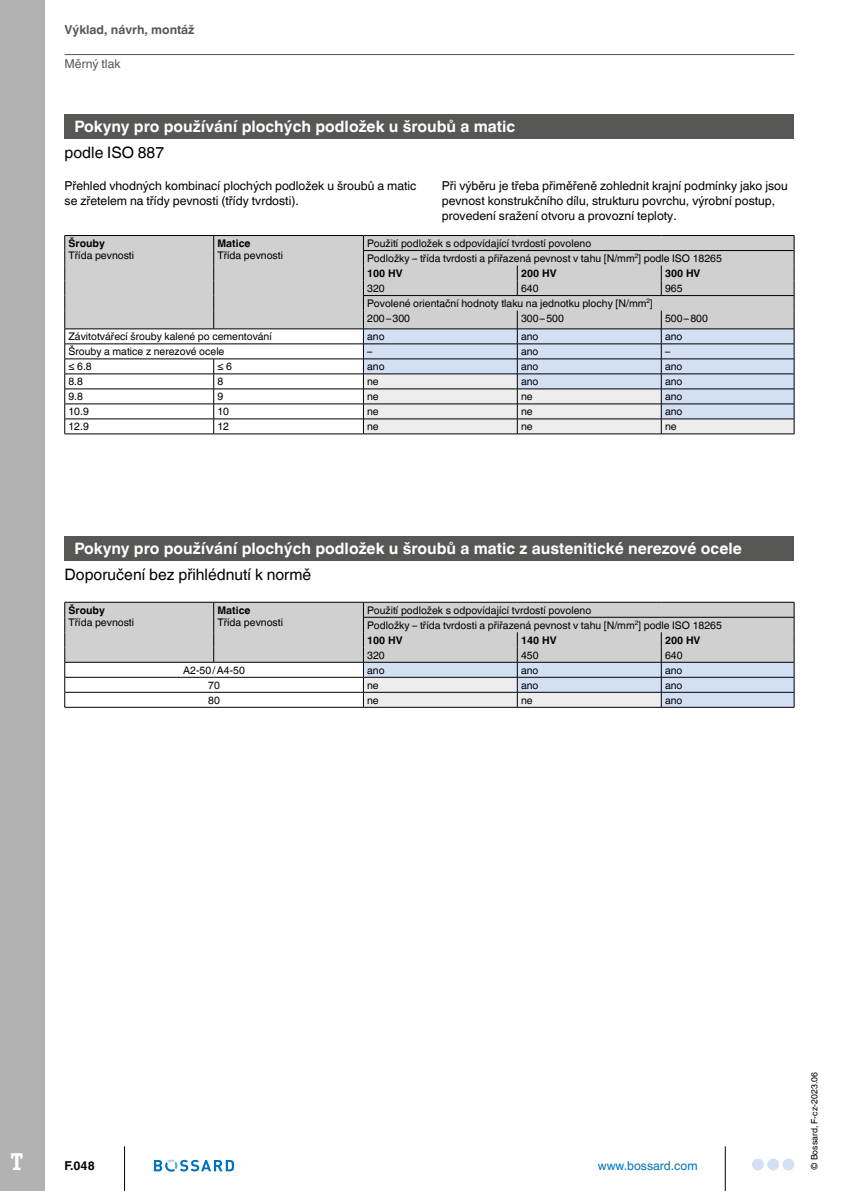
<style>
.page{position:relative;width:844px;height:1191px;background:#fff}
.page>*{position:absolute;margin:0;border:0;box-sizing:border-box;transform-origin:0 0}
.t1{font:700 24.5px "Officina Ser ITC Std";color:#fff}
.t2{font:700 15.75px "Helvetica World";color:#fff}
.t3{font:15.75px "Helvetica World";color:#000}
.t4{font:12.25px/14.7px "Helvetica World";color:#000}
.t5{font:700 12.25px "Helvetica World";color:#575756}
.t6{font:12.25px "Helvetica World";color:#0072bb}
.t7{font:12.25px "Helvetica World";color:#575756}
.t8{font:700 12.25px "Helvetica World";color:#000}
.t9{font:10.5px/15px "Helvetica World";color:#000}
.t10{font:700 10.5px "Helvetica World";color:#000}
.t11{font:8.75px "Helvetica World";color:#000}
.s1{font-weight:700}
</style>
<div class="page">
<div style="left:0;top:0;width:45px;height:1191px;background:#b3b2b2"></div>
<div style="left:782px;top:1158px;width:12px;height:12px;background:#d3e0f4;border-radius:50%"></div>
<div style="left:767px;top:1158px;width:11px;height:12px;background:#d3e0f4;border-radius:50%"></div>
<div style="left:752px;top:1158px;width:11px;height:12px;background:#d3e0f4;border-radius:50%"></div>
<hr style="left:724px;top:1146px;width:1px;height:45px;background:#000">
<hr style="left:124px;top:1146px;width:1px;height:45px;background:#000">
<svg style="left:154px;top:1159px;width:80px;height:12px"></svg>
<div style="left:64px;top:114px;width:730px;height:25px;background:#575756"></div>
<hr style="left:363px;top:235px;width:154px;height:1px;background:#000">
<hr style="left:517px;top:235px;width:144px;height:1px;background:#000">
<hr style="left:661px;top:235px;width:133px;height:1px;background:#000">
<hr style="left:64px;top:235px;width:150px;height:1px;background:#000">
<hr style="left:214px;top:235px;width:149px;height:1px;background:#000">
<svg style="left:64px;top:236px;width:730px;height:198px"></svg>
<hr style="left:64px;top:54px;width:730px;height:1px;background:#575756">
<div style="left:64px;top:536px;width:730px;height:25px;background:#575756"></div>
<hr style="left:64px;top:707px;width:150px;height:1px;background:#000">
<hr style="left:214px;top:707px;width:149px;height:1px;background:#000">
<hr style="left:363px;top:707px;width:154px;height:1px;background:#000">
<hr style="left:517px;top:707px;width:144px;height:1px;background:#000">
<hr style="left:661px;top:707px;width:133px;height:1px;background:#000">
<svg style="left:64px;top:602px;width:730px;height:105px"></svg>
<p class="t5" style="left:64px;top:22px;width:131px">Výklad, návrh, montáž</p>
<p class="t7" style="left:64px;top:57px;width:57px">Měrný tlak</p>
<h2 class="t2" style="left:74px;top:118px;width:442px">Pokyny pro používání plochých podložek u šroubů a matic</h2>
<h2 class="t3" style="left:64px;top:143px;width:101px">podle ISO 887</h2>
<p class="t4" style="left:64px;top:179px;width:353px">Přehled vhodných kombinací plochých podložek u šroubů a matic se zřetelem na třídy pevnosti (třídy tvrdosti).</p>
<p class="t10" style="left:68px;top:237px;width:38px">Šrouby</p>
<p class="t9" style="left:68px;top:248px;width:67px">Třída pevnosti</p>
<p class="t4" style="left:441px;top:179px;width:347px">Při výběru je třeba přiměřeně zohlednit krajní podmínky jako jsou pevnost konstrukčního dílu, strukturu povrchu, výrobní postup, provedení sražení otvoru a provozní teploty.</p>
<p class="t9" style="left:367px;top:236px;width:356px">Použití podložek s odpovídající tvrdostí povoleno<br>Podložky – třída tvrdosti a přiřazená pevnost v tahu [N/mm<sup>2</sup>] podle ISO 18265<br><span class="s1">100 HV</span></p>
<p class="t10" style="left:217px;top:237px;width:35px">Matice</p>
<p class="t9" style="left:217px;top:248px;width:67px">Třída pevnosti</p>
<p class="t10" style="left:521px;top:267px;width:37px">200 HV</p>
<p class="t10" style="left:664px;top:267px;width:37px">300 HV</p>
<p class="t9" style="left:367px;top:281px;width:19px">320</p>
<p class="t9" style="left:521px;top:281px;width:19px">640</p>
<p class="t9" style="left:664px;top:281px;width:19px">965</p>
<p class="t9" style="left:367px;top:296px;width:287px">Povolené orientační hodnoty tlaku na jednotku plochy [N/mm<sup>2</sup>]<br>200–300</p>
<p class="t9" style="left:521px;top:311px;width:44px">300–500</p>
<p class="t9" style="left:664px;top:311px;width:44px">500–800</p>
<p class="t9" style="left:68px;top:329px;width:205px">Závitotvářecí šrouby kalené po cementování</p>
<p class="t9" style="left:367px;top:329px;width:19px">ano</p>
<p class="t9" style="left:521px;top:329px;width:19px">ano</p>
<p class="t9" style="left:664px;top:329px;width:19px">ano</p>
<p class="t9" style="left:68px;top:344px;width:157px">Šrouby a matice z nerezové ocele</p>
<p class="t9" style="left:367px;top:344px;width:7px">–</p>
<p class="t9" style="left:521px;top:344px;width:19px">ano</p>
<p class="t9" style="left:664px;top:344px;width:7px">–</p>
<p class="t9" style="left:68px;top:359px;width:25px">≤ 6.8</p>
<p class="t9" style="left:217px;top:359px;width:16px">≤ 6</p>
<p class="t9" style="left:367px;top:359px;width:19px">ano</p>
<p class="t9" style="left:521px;top:359px;width:19px">ano</p>
<p class="t9" style="left:664px;top:359px;width:19px">ano</p>
<p class="t9" style="left:68px;top:374px;width:16px">8.8</p>
<p class="t9" style="left:217px;top:374px;width:7px">8</p>
<p class="t9" style="left:367px;top:374px;width:13px">ne</p>
<p class="t9" style="left:521px;top:374px;width:19px">ano</p>
<p class="t9" style="left:664px;top:374px;width:19px">ano</p>
<p class="t9" style="left:68px;top:389px;width:16px">9.8</p>
<p class="t9" style="left:217px;top:389px;width:7px">9</p>
<p class="t9" style="left:367px;top:389px;width:13px">ne</p>
<p class="t9" style="left:521px;top:389px;width:13px">ne</p>
<p class="t9" style="left:664px;top:389px;width:19px">ano</p>
<p class="t9" style="left:68px;top:404px;width:22px">10.9</p>
<p class="t9" style="left:217px;top:404px;width:13px">10</p>
<p class="t9" style="left:367px;top:404px;width:13px">ne</p>
<p class="t9" style="left:521px;top:404px;width:13px">ne</p>
<p class="t9" style="left:664px;top:404px;width:19px">ano</p>
<p class="t9" style="left:68px;top:419px;width:22px">12.9</p>
<p class="t9" style="left:217px;top:419px;width:13px">12</p>
<p class="t9" style="left:367px;top:419px;width:13px">ne</p>
<p class="t9" style="left:521px;top:419px;width:13px">ne</p>
<p class="t9" style="left:664px;top:419px;width:13px">ne</p>
<h2 class="t2" style="left:74px;top:539px;width:668px">Pokyny pro používání plochých podložek u šroubů a matic z austenitické nerezové ocele</h2>
<h2 class="t3" style="left:64px;top:565px;width:248px">Doporučení bez přihlédnutí k normě</h2>
<p class="t10" style="left:68px;top:604px;width:38px">Šrouby</p>
<p class="t9" style="left:68px;top:615px;width:67px">Třída pevnosti</p>
<p class="t9" style="left:367px;top:602px;width:356px">Použití podložek s odpovídající tvrdostí povoleno<br>Podložky – třída tvrdosti a přiřazená pevnost v tahu [N/mm<sup>2</sup>] podle ISO 18265<br><span class="s1">100 HV</span></p>
<p class="t10" style="left:217px;top:604px;width:35px">Matice</p>
<p class="t9" style="left:217px;top:615px;width:67px">Třída pevnosti</p>
<p class="t10" style="left:521px;top:634px;width:37px">140 HV</p>
<p class="t10" style="left:664px;top:634px;width:37px">200 HV</p>
<p class="t9" style="left:367px;top:647px;width:19px">320</p>
<p class="t9" style="left:521px;top:647px;width:19px">450</p>
<p class="t9" style="left:664px;top:647px;width:19px">640</p>
<p class="t9" style="left:183px;top:662px;width:63px">A2-50/A4-50</p>
<p class="t9" style="left:367px;top:662px;width:19px">ano</p>
<p class="t9" style="left:521px;top:662px;width:19px">ano</p>
<p class="t9" style="left:664px;top:662px;width:19px">ano</p>
<p class="t9" style="left:208px;top:677px;width:13px">70</p>
<p class="t9" style="left:367px;top:677px;width:13px">ne</p>
<p class="t9" style="left:521px;top:677px;width:19px">ano</p>
<p class="t9" style="left:664px;top:677px;width:19px">ano</p>
<p class="t9" style="left:208px;top:692px;width:13px">80</p>
<p class="t9" style="left:367px;top:692px;width:13px">ne</p>
<p class="t9" style="left:521px;top:692px;width:13px">ne</p>
<p class="t9" style="left:664px;top:692px;width:19px">ano</p>
<h1 class="t1" style="left:11px;top:1146px;width:13px">T</h1>
<p class="t8" style="left:64px;top:1158px;width:32px">F.048</p>
<p class="t6" style="left:597px;top:1158px;width:101px">www.bossard.com</p>
<p class="t11" style="left:809px;top:1170px;width:99px;rotate:-90deg">© Bossard, F-cz-2023.06</p>
</div>
